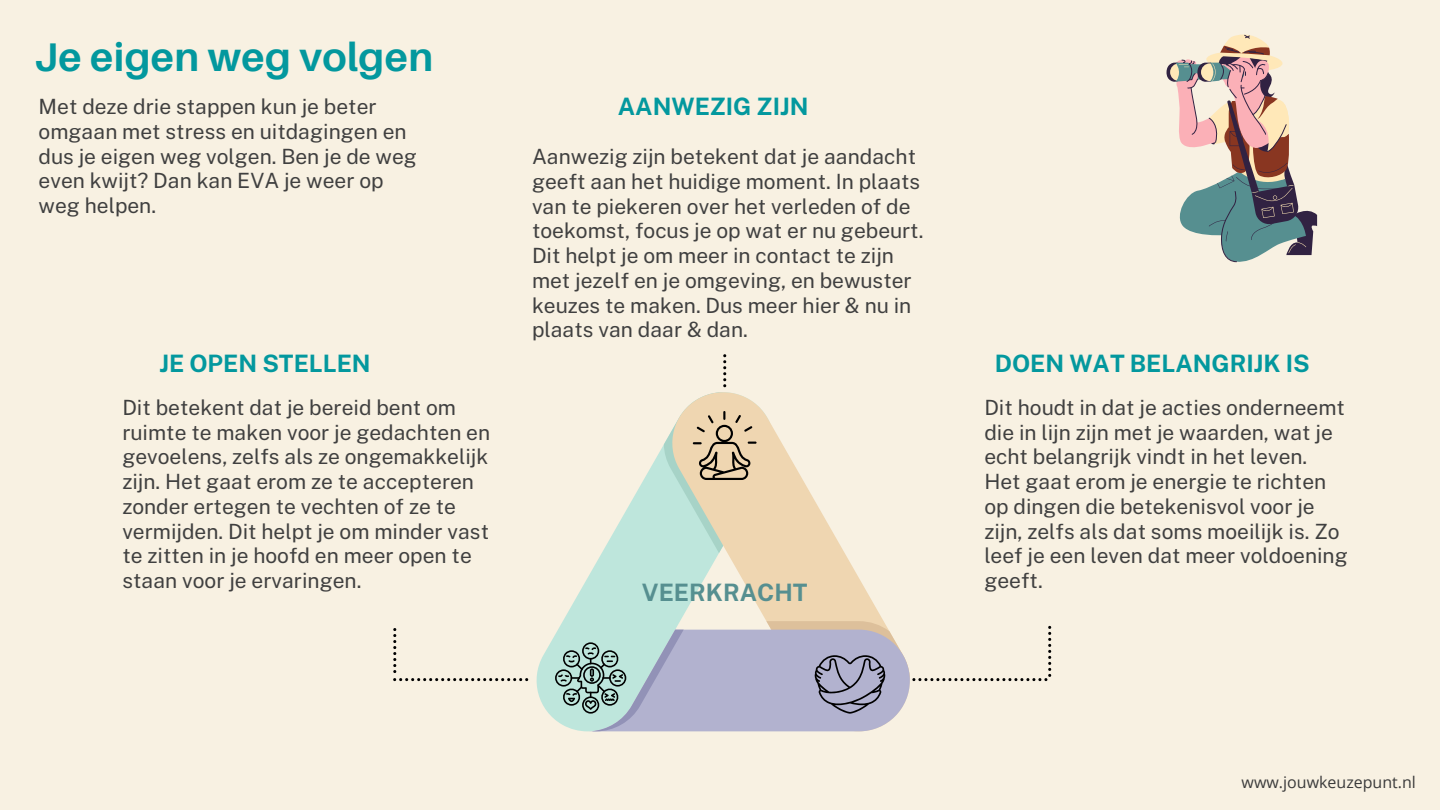
<style>
.page{position:relative;width:1440px;height:810px;background:#f8f1e2}
.page>*{position:absolute;margin:0;border:0;box-sizing:border-box;transform-origin:0 0}
.t1{font:700 40px "Aileron";letter-spacing:.01em;color:#03989e}
.t2{font:700 24px "Public Sans";color:#03989e}
.t3{font:700 24px "Public Sans";color:#568f90}
.t4{font:21px/24.8px "Public Sans";color:#404040}
.t5{font:16px "Open Sans";color:#3b3b3b}
</style>
<div class="page">
<svg style="left:536px;top:444px;width:129px;height:276px"></svg>
<svg style="left:665px;top:430px;width:219px;height:191px"></svg>
<svg style="left:393px;top:628px;width:135px;height:53px"></svg>
<svg style="left:555px;top:621px;width:496px;height:110px"></svg>
<svg style="left:664px;top:354px;width:110px;height:199px"></svg>
<svg style="left:1166px;top:34px;width:151px;height:229px"></svg>
<h1 class="t1" style="left:34px;top:32px;width:400px">Je eigen weg volgen</h1>
<p class="t4" style="left:39px;top:94px;width:380px">Met deze drie stappen kun je beter omgaan met stress en uitdagingen en dus je eigen weg volgen. Ben je de weg even kwijt? Dan kan EVA je weer op weg helpen.</p>
<p class="t2" style="left:159px;top:350px;width:213px">JE OPEN STELLEN</p>
<p class="t4" style="left:122px;top:395px;width:369px">Dit betekent dat je bereid bent om ruimte te maken voor je gedachten en gevoelens, zelfs als ze ongemakkelijk zijn. Het gaat erom ze te accepteren zonder ertegen te vechten of ze te vermijden. Dit helpt je om minder vast te zitten in je hoofd en meer open te staan voor je ervaringen.</p>
<h3 class="t2" style="left:618px;top:93px;width:192px">AANWEZIG ZIJN</h3>
<h2 class="t4" style="left:532px;top:144px;width:393px">Aanwezig zijn betekent dat je aandacht geeft aan het huidige moment. In plaats van te piekeren over het verleden of de toekomst, focus je op wat er nu gebeurt.<br>Dit helpt je om meer in contact te zijn met jezelf en je omgeving, en bewuster keuzes te maken. Dus meer hier &amp; nu in plaats van daar &amp; dan.</h2>
<h2 class="t3" style="left:642px;top:578px;width:167px">VEERKRACHT</h2>
<h3 class="t2" style="left:995px;top:350px;width:316px">DOEN WAT BELANGRIJK IS</h3>
<h2 class="t4" style="left:984px;top:395px;width:365px">Dit houdt in dat je acties onderneemt die in lijn zijn met je waarden, wat je echt belangrijk vindt in het leven.<br>Het gaat erom je energie te richten op dingen die betekenisvol voor je zijn, zelfs als dat soms moeilijk is. Zo leef je een leven dat meer voldoening geeft.</h2>
<p class="t5" style="left:1242px;top:771px;width:176px">www.jouwkeuzepunt.nl</p>
</div>
